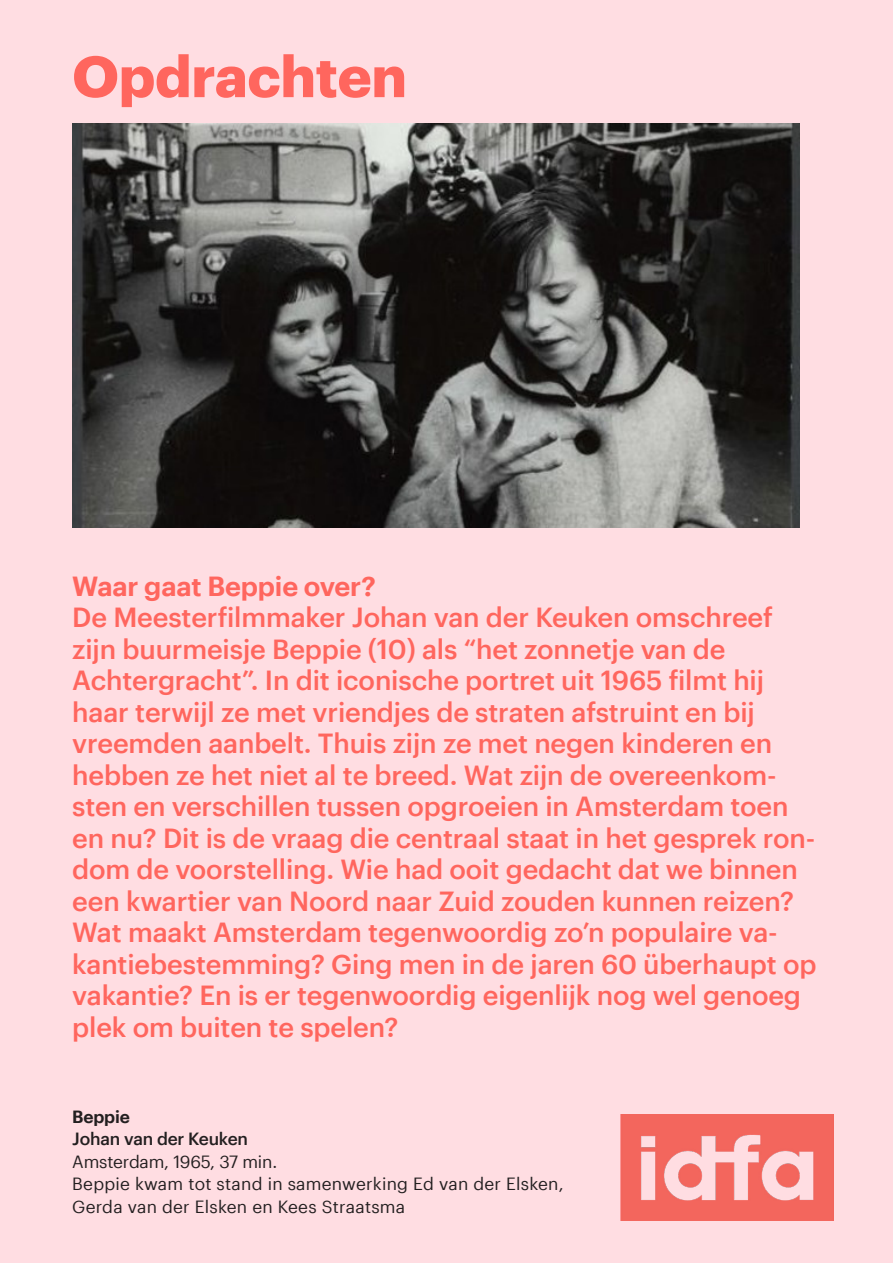
<style>
.page{position:relative;width:893px;height:1263px;background:#ffdde2}
.page>*{position:absolute;margin:0;border:0;box-sizing:border-box;transform-origin:0 0}
.t1{font:700 57px "Graphik App";letter-spacing:-.005em;color:#ff665e}
.t2{font:500 27px/31.5px "Graphik App";letter-spacing:-.005em;color:#ff665e}
.t3{font:600 27px "Graphik App";letter-spacing:-.005em;color:#ff665e}
.t4{font:17.25px/22.5px "Graphik App";letter-spacing:.015em;color:#231f20}
.t5{font:500 17.25px "Graphik App";letter-spacing:-.01em;color:#231f20}
.t6{font:600 17.25px "Graphik App";letter-spacing:-.01em;color:#231f20}
</style>
<div class="page">
<img style="left:621px;top:1114px;width:212px;height:106px">
<img style="left:72px;top:123px;width:727px;height:404px">
<h1 class="t1" style="left:72px;top:32px;width:336px">Opdrachten</h1>
<p class="t3" style="left:72px;top:565px;width:305px">Waar gaat Beppie over?</p>
<p class="t2" style="left:72px;top:599px;width:746px">De Meesterfilmmaker Johan van der Keuken omschreef zijn buurmeisje Beppie (10) als “het zonnetje van de Achtergracht”. In dit iconische portret uit 1965 filmt hij haar terwijl ze met vriendjes de straten afstruint en bij vreemden aanbelt. Thuis zijn ze met negen kinderen en hebben ze het niet al te breed. Wat zijn de overeenkom&shy;sten en verschillen tussen opgroeien in Amsterdam toen en nu? Dit is de vraag die centraal staat in het gesprek ron&shy;dom de voorstelling. Wie had ooit gedacht dat we binnen een kwartier van Noord naar Zuid zouden kunnen reizen?<br>Wat maakt Amsterdam tegenwoordig zo’n populaire va&shy;kantiebestemming? Ging men in de jaren 60 überhaupt op vakantie? En is er tegenwoordig eigenlijk nog wel genoeg plek om buiten te spelen?</p>
<p class="t6" style="left:72px;top:1103px;width:59px">Beppie</p>
<p class="t5" style="left:72px;top:1125px;width:177px">Johan van der Keuken</p>
<p class="t4" style="left:72px;top:1148px;width:493px">Amsterdam, 1965, 37 min.<br>Beppie kwam tot stand in samenwerking Ed van der Elsken,<br>Gerda van der Elsken en Kees Straatsma</p>
</div>
